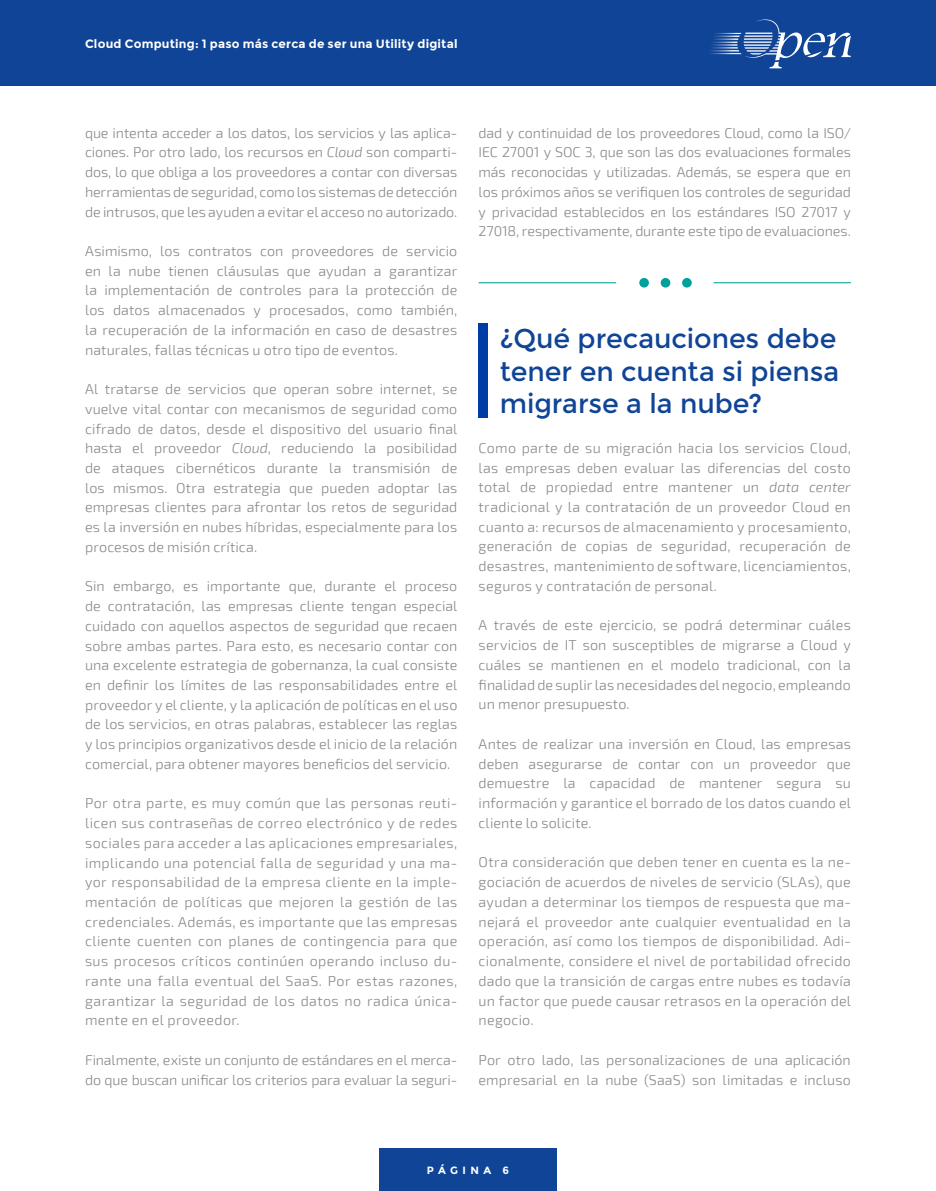
<style>
.page{position:relative;width:936px;height:1191px;background:#fff}
.page>*{position:absolute;margin:0;border:0;box-sizing:border-box;transform-origin:0 0}
.t1{font:27px/32.7px "Montserrat";letter-spacing:-.005em;color:#0f4496;text-align:justify}
.t2{font:300 14.25px/19.6px "Exo 2";letter-spacing:.01em;color:#878787;text-align:justify}
.t3{font:700 12px "Montserrat";letter-spacing:.015em;color:#fff}
.t4{font:700 10.5px "Montserrat";letter-spacing:.425em;color:#fff}
.s1{font-style:italic}
</style>
<div class="page">
<div style="left:379px;top:1148px;width:177px;height:43px;background:#0f4496"></div>
<div style="left:0;top:0;width:935px;height:85px;background:#0f4496"></div>
<hr style="left:935px;top:0;width:1px;height:85px;background:#0f4496">
<svg style="left:709px;top:19px;width:141px;height:49px"></svg>
<div style="left:478px;top:323px;width:10px;height:95px;background:#003ca6"></div>
<hr style="left:478px;top:282px;width:138px;height:1px;background:#00a19a">
<hr style="left:713px;top:282px;width:137px;height:1px;background:#00a19a">
<div style="left:639px;top:278px;width:10px;height:9px;background:#00a19a;border-radius:50%"></div>
<div style="left:660px;top:278px;width:10px;height:9px;background:#00a19a;border-radius:50%"></div>
<div style="left:682px;top:278px;width:9px;height:9px;background:#00a19a;border-radius:50%"></div>
<p class="t3" style="left:85px;top:37px;width:374px">Cloud Computing: 1 paso más cerca de ser una Utility digital</p>
<p class="t2" style="left:85px;top:123px;width:374px">que intenta acceder a los datos, los servicios y las aplica&shy;ciones. Por otro lado, los recursos en <span class="s1">Cloud</span> son comparti&shy;dos, lo que obliga a los proveedores a contar con diversas herramientas de seguridad, como los sistemas de detección de intrusos, que les ayuden a evitar el acceso no autorizado.</p>
<p class="t2" style="left:85px;top:241px;width:374px">Asimismo, los contratos con proveedores de servicio en la nube tienen cláusulas que ayudan a garantizar la implementación de controles para la protección de los datos almacenados y procesados, como también, la recuperación de la información en caso de desastres naturales, fallas técnicas u otro tipo de eventos.</p>
<p class="t2" style="left:85px;top:379px;width:374px">Al tratarse de servicios que operan sobre internet, se vuelve vital contar con mecanismos de seguridad como cifrado de datos, desde el dispositivo del usuario final hasta el proveedor <span class="s1">Cloud</span>, reduciendo la posibilidad de ataques cibernéticos durante la transmisión de los mismos. Otra estrategia que pueden adoptar las empresas clientes para afrontar los retos de seguridad es la inversión en nubes híbridas, especialmente para los procesos de misión crítica.</p>
<p class="t2" style="left:85px;top:577px;width:374px">Sin embargo, es importante que, durante el proceso de contratación, las empresas cliente tengan especial cuidado con aquellos aspectos de seguridad que recaen sobre ambas partes. Para esto, es necesario contar con una excelente estrategia de gobernanza, la cual consiste en definir los límites de las responsabilidades entre el proveedor y el cliente, y la aplicación de políticas en el uso de los servicios, en otras palabras, establecer las reglas y los principios organizativos desde el inicio de la relación comercial, para obtener mayores beneficios del servicio.</p>
<p class="t2" style="left:85px;top:794px;width:374px">Por otra parte, es muy común que las personas reuti&shy;licen sus contraseñas de correo electrónico y de redes sociales para acceder a las aplicaciones empresariales, implicando una potencial falla de seguridad y una ma&shy;yor responsabilidad de la empresa cliente en la imple&shy;mentación de políticas que mejoren la gestión de las credenciales. Además, es importante que las empresas cliente cuenten con planes de contingencia para que sus procesos críticos continúen operando incluso du&shy;rante una falla eventual del SaaS. Por estas razones, garantizar la seguridad de los datos no radica única&shy;mente en el proveedor.</p>
<p class="t2" style="left:85px;top:1050px;width:374px">Finalmente, existe un conjunto de estándares en el merca&shy;do que buscan unificar los criterios para evaluar la seguri-</p>
<p class="t2" style="left:478px;top:123px;width:374px">dad y continuidad de los proveedores Cloud, como la ISO/ IEC 27001 y SOC 3, que son las dos evaluaciones formales más reconocidas y utilizadas. Además, se espera que en los próximos años se verifiquen los controles de seguridad y privacidad establecidos en los estándares ISO 27017 y 27018, respectivamente, durante este tipo de evaluaciones.</p>
<h1 class="t1" style="left:500px;top:322px;width:341px">¿Qué precauciones debe tener en cuenta si piensa migrarse a la nube?</h1>
<p class="t2" style="left:478px;top:438px;width:374px">Como parte de su migración hacia los servicios Cloud, las empresas deben evaluar las diferencias del costo total de propiedad entre mantener un <span class="s1">data center </span>tradicional y la contratación de un proveedor Cloud en cuanto a: recursos de almacenamiento y procesamiento, generación de copias de seguridad, recuperación de desastres, mantenimiento de software, licenciamientos, seguros y contratación de personal.</p>
<p class="t2" style="left:478px;top:616px;width:374px">A través de este ejercicio, se podrá determinar cuáles servicios de IT son susceptibles de migrarse a Cloud y cuáles se mantienen en el modelo tradicional, con la finalidad de suplir las necesidades del negocio, empleando un menor presupuesto.</p>
<p class="t2" style="left:478px;top:734px;width:374px">Antes de realizar una inversión en Cloud, las empresas deben asegurarse de contar con un proveedor que demuestre la capacidad de mantener segura su información y garantice el borrado de los datos cuando el cliente lo solicite.</p>
<p class="t2" style="left:478px;top:852px;width:374px">Otra consideración que deben tener en cuenta es la ne&shy;gociación de acuerdos de niveles de servicio (SLAs), que ayudan a determinar los tiempos de respuesta que ma&shy;nejará el proveedor ante cualquier eventualidad en la operación, así como los tiempos de disponibilidad. Adi&shy;cionalmente, considere el nivel de portabilidad ofrecido dado que la transición de cargas entre nubes es todavía un factor que puede causar retrasos en la operación del negocio.</p>
<p class="t2" style="left:478px;top:1050px;width:374px">Por otro lado, las personalizaciones de una aplicación empresarial en la nube (SaaS) son limitadas e incluso</p>
<p class="t4" style="left:427px;top:1164px;width:84px">PÁGINA 6</p>
</div>
